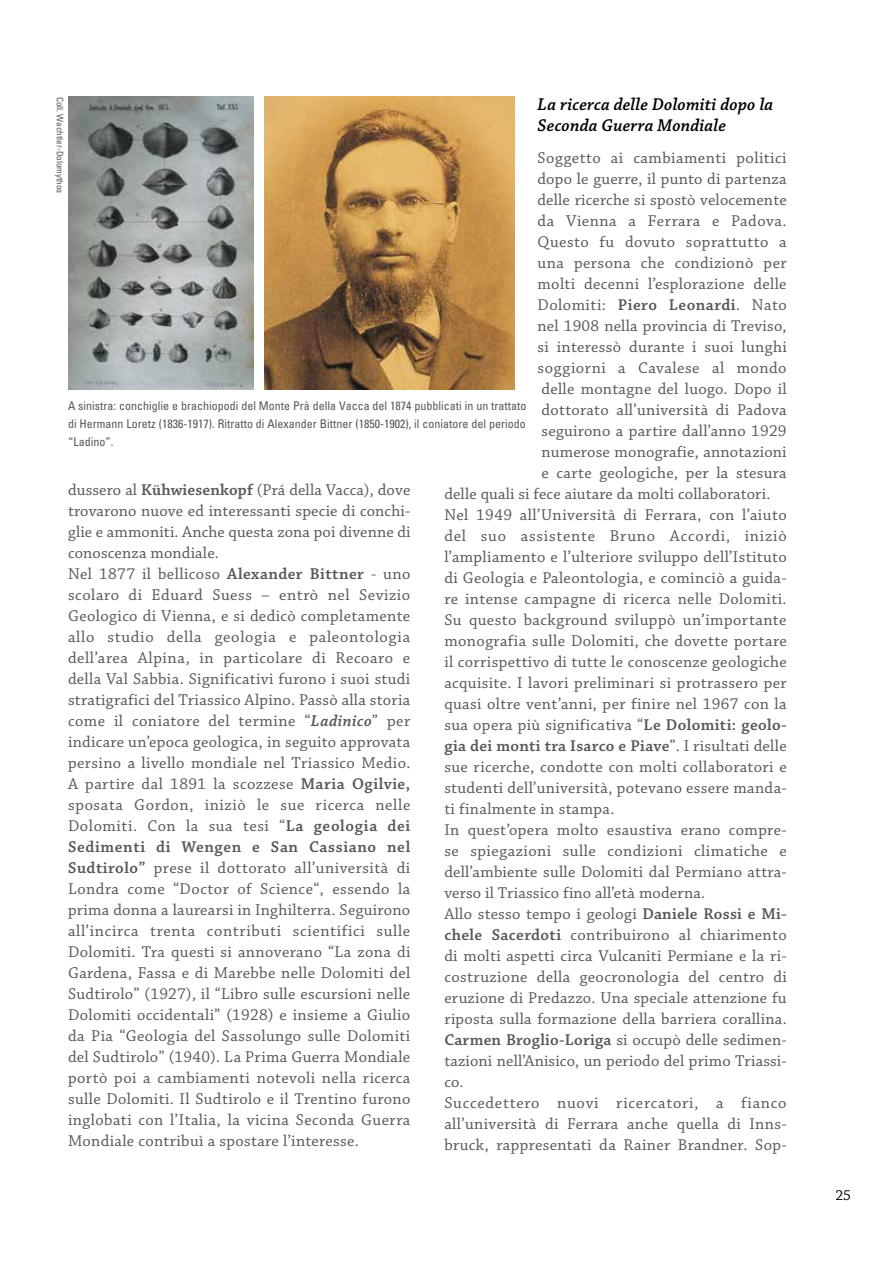
<style>
.page{position:relative;width:893px;height:1263px;background:#fff}
.page>*{position:absolute;margin:0;border:0;box-sizing:border-box;transform-origin:0 0}
.t1{font:italic 600 18px/21.6px "Chaparral Pro";letter-spacing:.01em;color:#000}
.t2{font:16.5px/21px "Chaparral Pro";letter-spacing:.025em;color:#575756}
.t3{font:600 16.5px "Chaparral Pro";letter-spacing:.02em;color:#575756}
.t4{font:16.5px "Chaparral Pro";letter-spacing:.045em;color:#575756}
.t5{font:16.5px "Chaparral Pro";letter-spacing:.05em;color:#575756}
.t6{font:15px "Chaparral Pro";color:#000}
.t7{font:condensed 12px/18px "Univers";color:#575756;text-align:justify}
.t8{font:condensed 9px "Univers";color:#575756}
.s1{font-weight:600}
.s2{font-weight:400}
.s3{font-weight:600;font-style:italic}
</style>
<div class="page">
<img style="left:68px;top:97px;width:186px;height:292px">
<img style="left:264px;top:97px;width:250px;height:293px">
<p class="t8" style="left:66px;top:97px;width:98px;rotate:90deg">Coll. Wachtler-Dolomythos</p>
<p class="t1" style="left:537px;top:94px;width:237px">La ricerca delle Dolomiti dopo la<br>Seconda Guerra Mondiale</p>
<p class="t2" style="left:537px;top:148px;width:251px">Soggetto ai cambiamenti politici</p>
<p class="t2" style="left:537px;top:169px;width:251px">dopo le guerre, il punto di partenza</p>
<p class="t2" style="left:537px;top:190px;width:251px">delle ricerche si spostò velocemente</p>
<p class="t2" style="left:537px;top:211px;width:251px">da Vienna a Ferrara e Padova.</p>
<p class="t2" style="left:537px;top:232px;width:251px">Questo fu dovuto soprattutto a</p>
<p class="t2" style="left:537px;top:253px;width:251px">una persona che condizionò per</p>
<p class="t2" style="left:537px;top:274px;width:251px">molti decenni l’esplorazione delle</p>
<p class="t2" style="left:537px;top:295px;width:251px">Dolomiti: <span class="s1">Piero Leonardi</span>. Nato</p>
<p class="t2" style="left:537px;top:316px;width:250px">nel 1908 nella provincia di Treviso,</p>
<p class="t2" style="left:537px;top:337px;width:251px">si interessò durante i suoi lunghi</p>
<p class="t2" style="left:537px;top:358px;width:251px">soggiorni a Cavalese al mondo</p>
<p class="t2" style="left:542px;top:379px;width:247px">delle montagne del luogo. Dopo il</p>
<p class="t2" style="left:542px;top:400px;width:247px">dottorato all’università di Padova</p>
<p class="t2" style="left:542px;top:421px;width:246px">seguirono a partire dall’anno 1929</p>
<p class="t2" style="left:542px;top:442px;width:247px">numerose monografie, annotazioni</p>
<p class="t2" style="left:542px;top:463px;width:247px">e carte geologiche, per la stesura</p>
<p class="t2" style="left:444px;top:484px;width:328px">delle quali si fece aiutare da molti collaboratori.</p>
<p class="t2" style="left:444px;top:505px;width:344px">Nel 1949 all’Università di Ferrara, con l’aiuto</p>
<p class="t5" style="left:444px;top:527px;width:344px">del suo assistente Bruno Accordi, iniziò</p>
<p class="t2" style="left:444px;top:547px;width:344px">l’ampliamento e l’ulteriore sviluppo dell’Istituto</p>
<p class="t2" style="left:444px;top:568px;width:344px">di Geologia e Paleontologia, e cominciò a guida-</p>
<p class="t2" style="left:444px;top:589px;width:344px">re intense campagne di ricerca nelle Dolomiti.</p>
<p class="t2" style="left:444px;top:610px;width:344px">Su questo background sviluppò un’importante</p>
<p class="t2" style="left:444px;top:631px;width:344px">monografia sulle Dolomiti, che dovette portare</p>
<p class="t2" style="left:444px;top:652px;width:344px">il corrispettivo di tutte le conoscenze geologiche</p>
<p class="t2" style="left:444px;top:673px;width:344px">acquisite. I lavori preliminari si protrassero per</p>
<p class="t2" style="left:444px;top:694px;width:344px">quasi oltre vent’anni, per finire nel 1967 con la</p>
<p class="t2" style="left:444px;top:715px;width:344px">sua opera più significativa “<span class="s1">Le Dolomiti: geolo-</span></p>
<p class="t3" style="left:444px;top:737px;width:344px">gia dei monti tra Isarco e Piave<span class="s2">”. I risultati delle</span></p>
<p class="t2" style="left:444px;top:757px;width:344px">sue ricerche, condotte con molti collaboratori e</p>
<p class="t2" style="left:444px;top:778px;width:344px">studenti dell’università, potevano essere manda-</p>
<p class="t2" style="left:444px;top:799px;width:172px">ti finalmente in stampa.</p>
<p class="t2" style="left:444px;top:820px;width:344px">In quest’opera molto esaustiva erano compre-</p>
<p class="t2" style="left:444px;top:841px;width:344px">se spiegazioni sulle condizioni climatiche e</p>
<p class="t2" style="left:444px;top:862px;width:344px">dell’ambiente sulle Dolomiti dal Permiano attra-</p>
<p class="t2" style="left:444px;top:883px;width:262px">verso il Triassico fino all’età moderna.</p>
<p class="t2" style="left:444px;top:904px;width:344px">Allo stesso tempo i geologi <span class="s1">Daniele Rossi e Mi-</span></p>
<p class="t2" style="left:444px;top:925px;width:344px"><span class="s1">chele Sacerdoti</span> contribuirono al chiarimento</p>
<p class="t2" style="left:444px;top:946px;width:344px">di molti aspetti circa Vulcaniti Permiane e la ri-</p>
<p class="t2" style="left:444px;top:967px;width:344px">costruzione della geocronologia del centro di</p>
<p class="t2" style="left:444px;top:988px;width:344px">eruzione di Predazzo. Una speciale attenzione fu</p>
<p class="t2" style="left:444px;top:1009px;width:344px">riposta sulla formazione della barriera corallina.</p>
<p class="t2" style="left:444px;top:1030px;width:344px"><span class="s1">Carmen Broglio-Loriga</span> si occupò delle sedimen-</p>
<p class="t2" style="left:444px;top:1051px;width:344px">tazioni nell’Anisico, un periodo del primo Triassi-</p>
<p class="t2" style="left:444px;top:1072px;width:21px">co.</p>
<p class="t4" style="left:444px;top:1094px;width:344px">Succedettero nuovi ricercatori, a fianco</p>
<p class="t2" style="left:444px;top:1114px;width:344px">all’università di Ferrara anche quella di Inns-</p>
<p class="t2" style="left:444px;top:1135px;width:344px">bruck, rappresentati da Rainer Brandner. Sop-</p>
<p class="t7" style="left:68px;top:397px;width:460px">A sinistra: conchiglie e brachiopodi del Monte Prà della Vacca del 1874 pubblicati in un trattato di Hermann Loretz (1836-1917). Ritratto di Alexander Bittner (1850-1902), il coniatore del periodo “Ladino”.</p>
<p class="t2" style="left:68px;top:480px;width:344px">dussero al <span class="s1">Kühwiesenkopf</span> (Prá della Vacca), dove trovarono nuove ed interessanti specie di conchi&shy;glie e ammoniti. Anche questa zona poi divenne di conoscenza mondiale.<br>Nel 1877 il bellicoso <span class="s1">Alexander Bittner</span> - uno scolaro di Eduard Suess – entrò nel Sevizio Geologico di Vienna, e si dedicò completamente allo studio della geologia e paleontologia dell’area Alpina, in particolare di Recoaro e della Val Sabbia. Significativi furono i suoi studi stratigrafici del Triassico Alpino. Passò alla storia come il coniatore del termine “<span class="s3">Ladinico</span>” per indicare un’epoca geologica, in seguito approvata persino a livello mondiale nel Triassico Medio.<br>A partire dal 1891 la scozzese <span class="s1">Maria Ogilvie, </span>sposata Gordon, iniziò le sue ricerca nelle Dolomiti. Con la sua tesi “<span class="s1">La geologia dei Sedimenti di Wengen e San Cassiano nel Sudtirolo”</span> prese il dottorato all’università di Londra come “Doctor of Science“, essendo la prima donna a laurearsi in Inghilterra. Seguirono all’incirca trenta contributi scientifici sulle Dolomiti. Tra questi si annoverano “La zona di Gardena, Fassa e di Marebbe nelle Dolomiti del Sudtirolo” (1927), il “Libro sulle escursioni nelle Dolomiti occidentali” (1928) e insieme a Giulio da Pia “Geologia del Sassolungo sulle Dolomiti del Sudtirolo” (1940). La Prima Guerra Mondiale portò poi a cambiamenti notevoli nella ricerca sulle Dolomiti. Il Sudtirolo e il Trentino furono inglobati con l’Italia, la vicina Seconda Guerra Mondiale contribuì a spostare l’interesse.</p>
<p class="t6" style="left:835px;top:1187px;width:17px">25</p>
</div>
